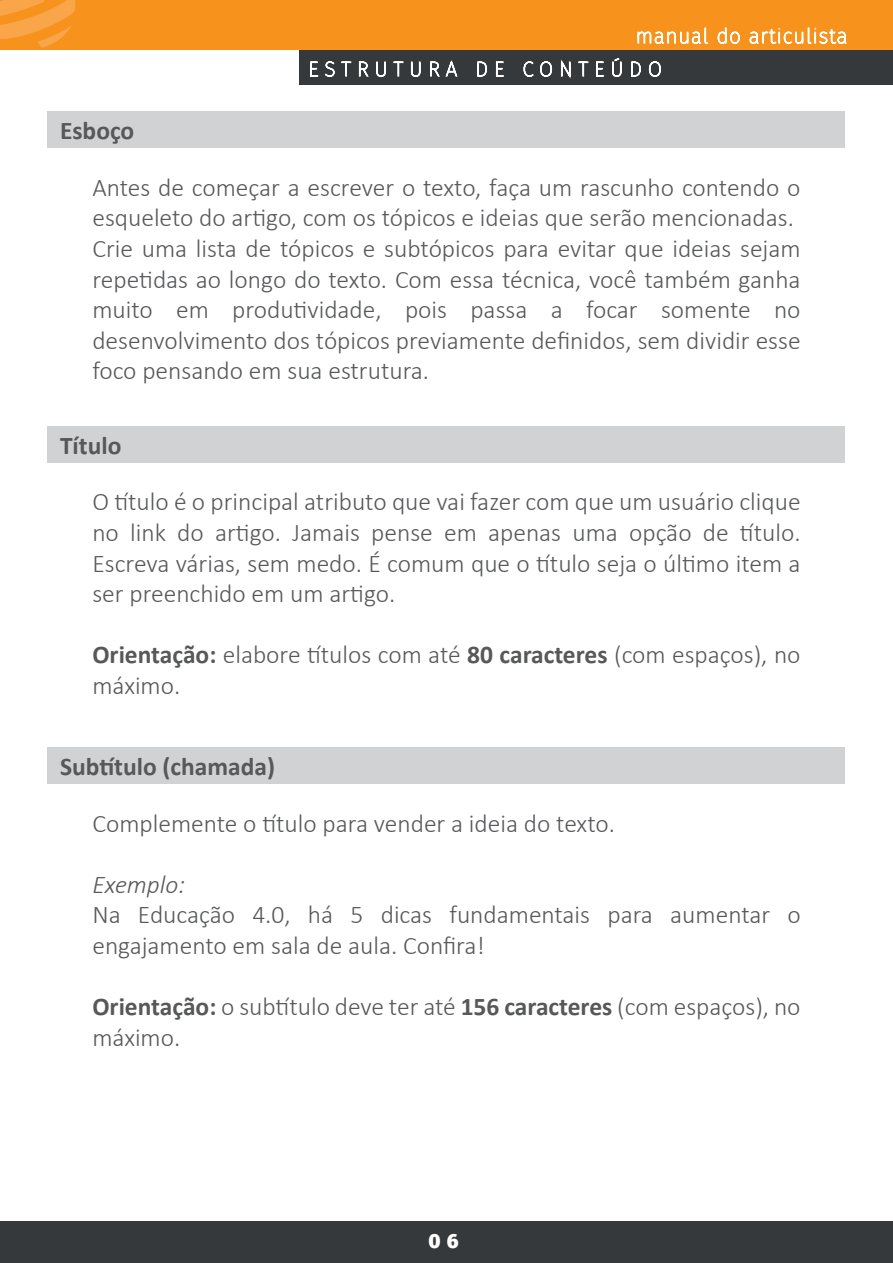
<style>
.page{position:relative;width:893px;height:1263px;background:#fff}
.page>*{position:absolute;margin:0;border:0;box-sizing:border-box;transform-origin:0 0}
.t1{font:300 25.5px/30.6px "Calibri";color:#57585a}
.t2{font:700 25.5px "Calibri";color:#57585a}
.t3{font:italic 300 25.5px "Calibri";color:#57585a}
.t4{font:800 20.25px "Fira Sans";color:#fff}
.s1{font-weight:700}
</style>
<div class="page">
<div style="left:300px;top:14px;width:593px;height:71px;background:#35393b"></div>
<div style="left:0;top:0;width:893px;height:50px;background:#f7931d"></div>
<svg style="left:0;top:0;width:75px;height:48px"></svg>
<svg style="left:310px;top:61px;width:42px;height:16px"></svg>
<svg style="left:358px;top:61px;width:46px;height:16px"></svg>
<svg style="left:410px;top:61px;width:11px;height:16px"></svg>
<svg style="left:430px;top:60px;width:28px;height:17px"></svg>
<svg style="left:477px;top:61px;width:10px;height:16px"></svg>
<svg style="left:496px;top:61px;width:8px;height:16px"></svg>
<svg style="left:523px;top:61px;width:30px;height:16px"></svg>
<svg style="left:560px;top:59px;width:11px;height:20px"></svg>
<svg style="left:578px;top:61px;width:11px;height:16px"></svg>
<svg style="left:596px;top:61px;width:8px;height:16px"></svg>
<svg style="left:612px;top:58px;width:10px;height:19px"></svg>
<svg style="left:631px;top:61px;width:10px;height:16px"></svg>
<svg style="left:648px;top:61px;width:13px;height:16px"></svg>
<svg style="left:637px;top:27px;width:72px;height:17px"></svg>
<svg style="left:717px;top:27px;width:23px;height:17px"></svg>
<svg style="left:749px;top:27px;width:98px;height:17px"></svg>
<div style="left:0;top:1221px;width:893px;height:42px;background:#35393b"></div>
<div style="left:48px;top:111px;width:797px;height:36px;background:#d1d2d4"></div>
<div style="left:48px;top:426px;width:797px;height:36px;background:#d1d2d4"></div>
<div style="left:48px;top:747px;width:797px;height:36px;background:#d1d2d4"></div>
<p class="t2" style="left:60px;top:114px;width:76px">Esboço</p>
<p class="t1" style="left:92px;top:172px;width:710px">Antes de começar a escrever o texto, faça um rascunho contendo o esqueleto do artigo, com os tópicos e ideias que serão mencionadas.<br>Crie uma lista de tópicos e subtópicos para evitar que ideias sejam repetidas ao longo do texto. Com essa técnica, você também ganha muito em produtividade, pois passa a focar somente no desenvolvimento dos tópicos previamente definidos, sem dividir esse foco pensando em sua estrutura.</p>
<p class="t2" style="left:60px;top:429px;width:63px">Título</p>
<p class="t1" style="left:92px;top:486px;width:710px;text-align:justify">O título é o principal atributo que vai fazer com que um usuário clique no link do artigo. Jamais pense em apenas uma opção de título.<br>Escreva várias, sem medo. É comum que o título seja o último item a ser preenchido em um artigo.</p>
<p class="t1" style="left:92px;top:639px;width:710px"><span class="s1">Orientação:</span> elabore títulos com até <span class="s1">80 caracteres</span> (com espaços), no máximo.</p>
<p class="t2" style="left:60px;top:750px;width:217px">Subtítulo (chamada)</p>
<p class="t1" style="left:92px;top:807px;width:524px">Complemente o título para vender a ideia do texto.</p>
<p class="t3" style="left:92px;top:868px;width:94px">Exemplo:</p>
<p class="t1" style="left:92px;top:899px;width:710px">Na Educação 4.0, há 5 dicas fundamentais para aumentar o engajamento em sala de aula. Confira!</p>
<p class="t1" style="left:92px;top:991px;width:710px"><span class="s1">Orientação:</span> o subtítulo deve ter até <span class="s1">156 caracteres</span> (com espaços), no máximo.</p>
<p class="t4" style="left:428px;top:1222px;width:32px">0 6</p>
</div>
